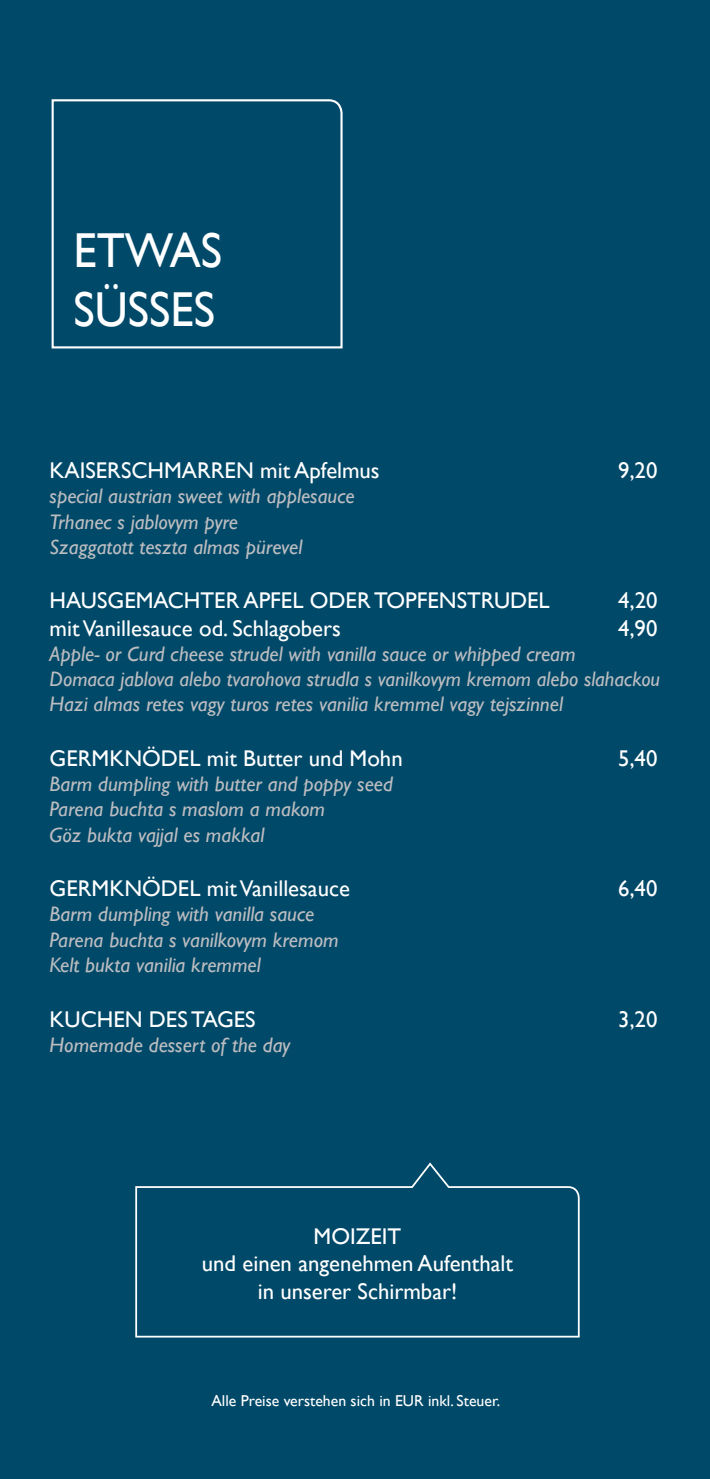
<style>
.page{position:relative;width:710px;height:1479px;background:#fff}
.page>*{position:absolute;margin:0;border:0;box-sizing:border-box;transform-origin:0 0}
.t1{font:49px/58.8px "Gill Sans";color:#fff;scale:.95 1}
.t2{font:22.75px/27.3px "Gill Sans";color:#fff;text-align:center}
.t3{font:italic 21px/25.2px "Gill Sans";color:#bcbdc0}
.t4{font:15.75px "Gill Sans";color:#fff}
</style>
<div class="page">
<div style="left:0;top:0;width:709px;height:1478px;background:#014969"></div>
<svg style="left:135px;top:1162px;width:445px;height:176px"></svg>
<svg style="left:51px;top:99px;width:292px;height:250px"></svg>
<h1 class="t1" style="left:73px;top:221px;width:158px">ETWAS<br>SÜSSES</h1>
<p class="t2" style="left:50px;top:456px;width:331px">KAISERSCHMARREN mit Apfelmus</p>
<p class="t2" style="left:618px;top:456px;width:41px">9,20</p>
<p class="t3" style="left:50px;top:483px;width:306px">special austrian sweet with applesauce<br>Trhanec s jablovym pyre<br>Szaggatott teszta almas pürevel</p>
<p class="t2" style="left:50px;top:587px;width:501px">HAUSGEMACHTER APFEL ODER TOPFENSTRUDEL</p>
<p class="t2" style="left:618px;top:587px;width:41px">4,20</p>
<p class="t2" style="left:50px;top:614px;width:293px">mit Vanillesauce od. Schlagobers</p>
<p class="t2" style="left:618px;top:614px;width:41px">4,90</p>
<p class="t3" style="left:50px;top:641px;width:612px">Apple- or Curd cheese strudel with vanilla sauce or whipped cream<br>Domaca jablova alebo tvarohova strudla s vanilkovym kremom alebo slahackou<br>Hazi almas retes vagy turos retes vanilia kremmel vagy tejszinnel</p>
<p class="t2" style="left:50px;top:744px;width:354px">GERMKNÖDEL mit Butter und Mohn</p>
<p class="t2" style="left:618px;top:744px;width:41px">5,40</p>
<p class="t3" style="left:50px;top:771px;width:345px">Barm dumpling with butter and poppy seed<br>Parena buchta s maslom a makom<br>Göz bukta vajjal es makkal</p>
<p class="t2" style="left:50px;top:874px;width:302px">GERMKNÖDEL mit Vanillesauce</p>
<p class="t2" style="left:618px;top:874px;width:41px">6,40</p>
<p class="t3" style="left:50px;top:901px;width:290px">Barm dumpling with vanilla sauce<br>Parena buchta s vanilkovym kremom<br>Kelt bukta vanilia kremmel</p>
<p class="t2" style="left:50px;top:1004px;width:207px">KUCHEN DES TAGES</p>
<p class="t2" style="left:618px;top:1004px;width:41px">3,20</p>
<p class="t3" style="left:50px;top:1032px;width:242px">Homemade dessert of the day</p>
<p class="t2" style="left:202px;top:1222px;width:313px">MOIZEIT<br>und einen angenehmen Aufenthalt in unserer Schirmbar!</p>
<p class="t4" style="left:211px;top:1390px;width:290px">Alle Preise verstehen sich in EUR inkl. Steuer.</p>
</div>
